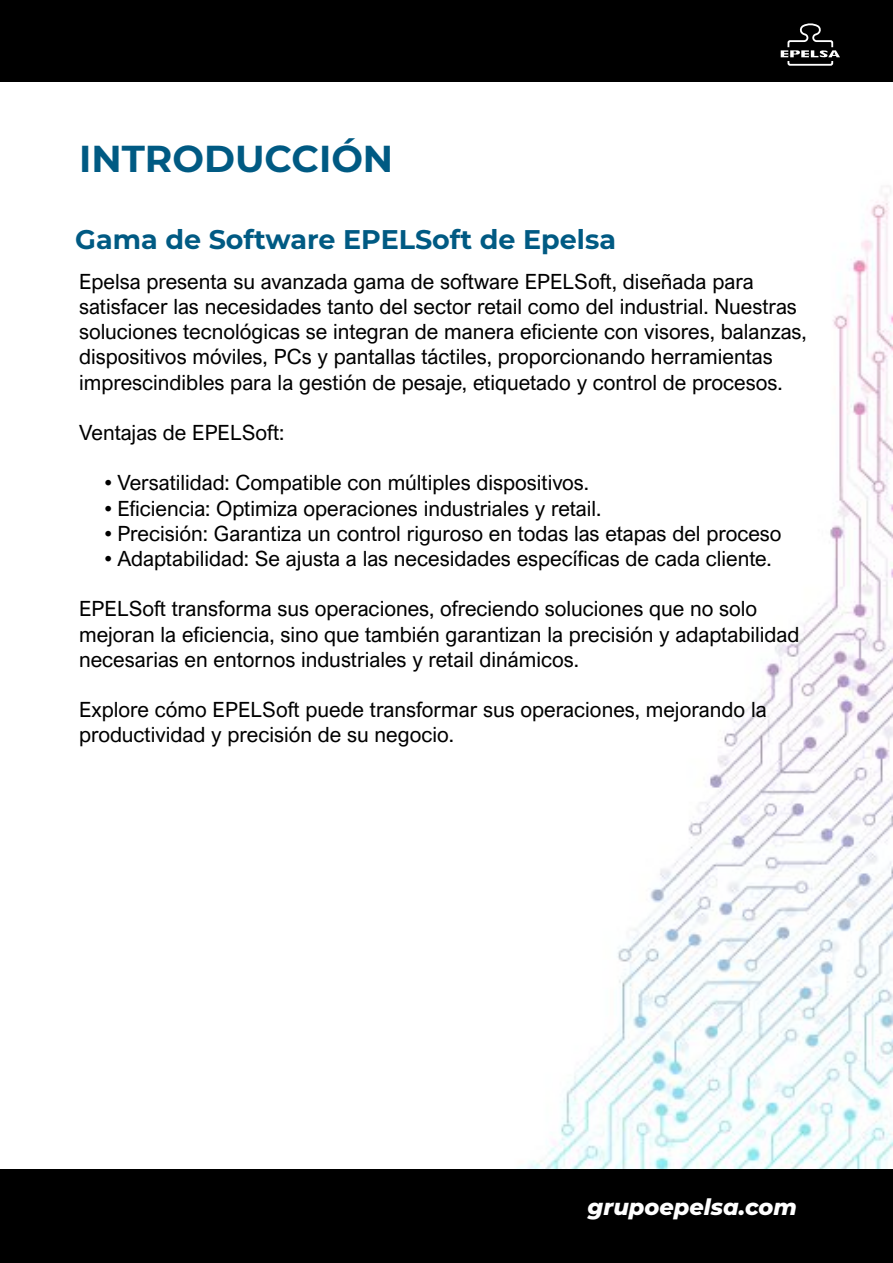
<style>
.page{position:relative;width:893px;height:1263px;background:#fff}
.page>*{position:absolute;margin:0;border:0;box-sizing:border-box;transform-origin:0 0}
.t1{font:700 37.5px "Montserrat";color:#005a83}
.t2{font:700 27px "Montserrat";color:#005a83}
.t3{font:italic 800 22.5px "Montserrat";color:#fff}
.t4{font:21px/25.2px "Arial Nova";color:#000}
</style>
<div class="page">
<img style="left:404px;top:81px;width:489px;height:1088px">
<div style="left:0;top:1169px;width:893px;height:94px;background:#000"></div>
<div style="left:0;top:0;width:893px;height:81px;background:#000"></div>
<svg style="left:781px;top:23px;width:59px;height:43px"></svg>
<h1 class="t1" style="left:79px;top:132px;width:316px">INTRODUCCIÓN</h1>
<p class="t2" style="left:75px;top:219px;width:542px">Gama de Software EPELSoft de Epelsa</p>
<p class="t4" style="left:79px;top:269px;width:729px">Epelsa presenta su avanzada gama de software EPELSoft, diseñada para satisfacer las necesidades tanto del sector retail como del industrial. Nuestras soluciones tecnológicas se integran de manera eficiente con visores, balanzas, dispositivos móviles, PCs y pantallas táctiles, proporcionando herramientas imprescindibles para la gestión de pesaje, etiquetado y control de procesos.</p>
<p class="t4" style="left:79px;top:420px;width:207px">Ventajas de EPELSoft:</p>
<p class="t4" style="left:105px;top:470px;width:486px">• Versatilidad: Compatible con múltiples dispositivos.</p>
<p class="t4" style="left:105px;top:496px;width:498px">• Eficiencia: Optimiza operaciones industriales y retail.</p>
<p class="t4" style="left:105px;top:521px;width:678px">• Precisión: Garantiza un control riguroso en todas las etapas del proceso</p>
<p class="t4" style="left:105px;top:546px;width:669px">• Adaptabilidad: Se ajusta a las necesidades específicas de cada cliente.</p>
<p class="t4" style="left:79px;top:596px;width:722px">EPELSoft transforma sus operaciones, ofreciendo soluciones que no solo mejoran la eficiencia, sino que también garantizan la precisión y adaptabilidad necesarias en entornos industriales y retail dinámicos.</p>
<p class="t4" style="left:79px;top:697px;width:689px">Explore cómo EPELSoft puede transformar sus operaciones, mejorando la productividad y precisión de su negocio.</p>
<p class="t3" style="left:587px;top:1191px;width:211px">grupoepelsa.com</p>
</div>
